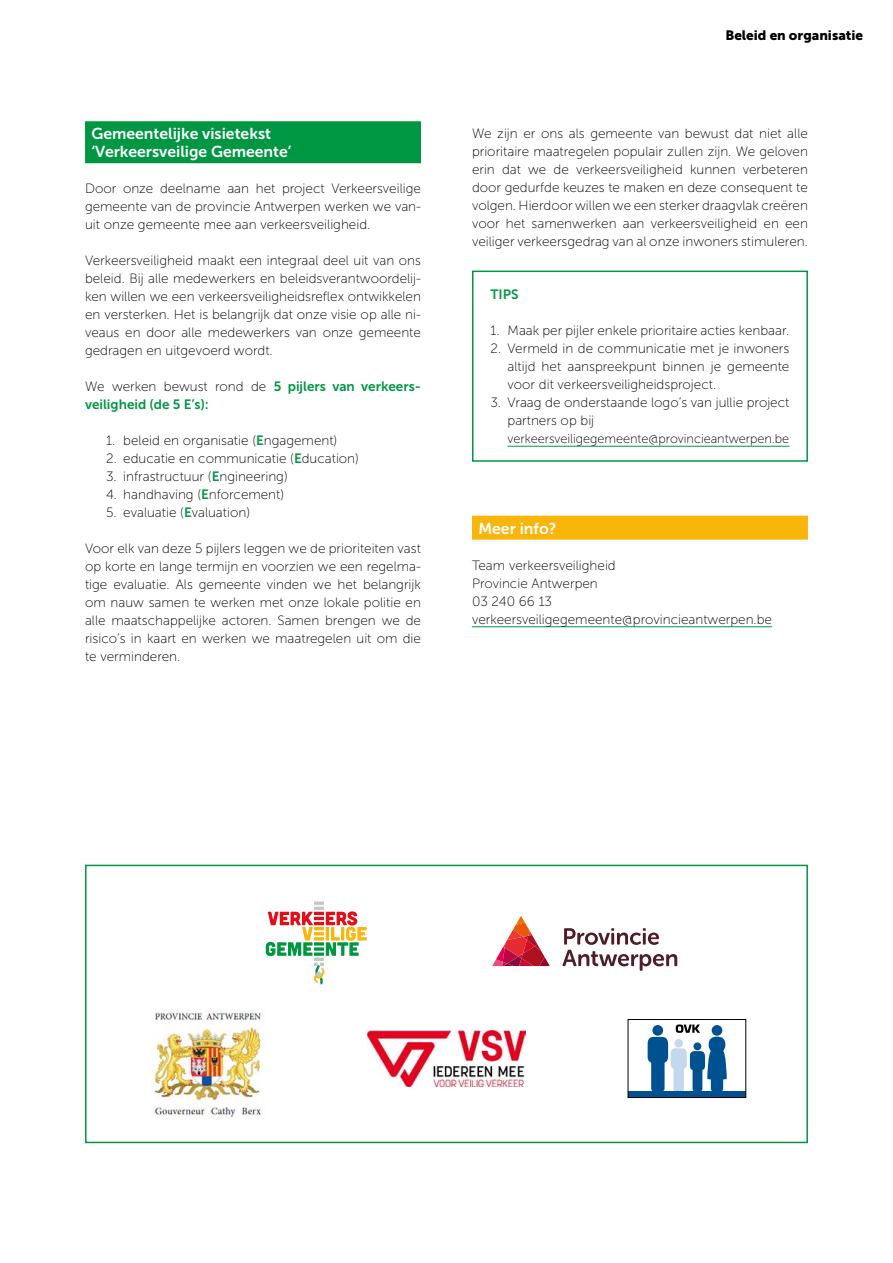
<style>
.page{position:relative;width:893px;height:1263px;background:#fff}
.page>*{position:absolute;margin:0;border:0;box-sizing:border-box;transform-origin:0 0}
.t1{font:15.75px/18px "Museo Sans 700";color:#fff}
.t2{font:13.5px/18px "Museo Sans 100";color:#000;text-align:justify}
.t3{font:13.5px/18px "Museo Sans 700";color:#009742}
.t4{font:13.5px "Museo Sans 900";color:#000}
.t5{font:12.75px "Museo Sans 100";letter-spacing:-.005em;color:#000}
.s1{font-family:"Museo Sans 100";color:#000}
.s2{font-family:"Museo Sans 700";color:#009742}
</style>
<div class="page">
<hr style="left:472px;top:626px;width:300px;height:1px;background:#009742">
<hr style="left:507px;top:446px;width:282px;height:1px;background:#009742">
<div style="left:472px;top:271px;width:336px;height:191px;border:2px solid #009742"></div>
<div style="left:85px;top:121px;width:336px;height:42px;background:#009742"></div>
<div style="left:472px;top:516px;width:336px;height:24px;background:#fab50b"></div>
<img style="left:368px;top:1030px;width:157px;height:57px">
<svg style="left:314px;top:963px;width:11px;height:22px"></svg>
<svg style="left:314px;top:957px;width:10px;height:4px"></svg>
<svg style="left:314px;top:901px;width:10px;height:4px"></svg>
<svg style="left:266px;top:907px;width:101px;height:49px"></svg>
<svg style="left:562px;top:928px;width:115px;height:43px"></svg>
<svg style="left:492px;top:916px;width:58px;height:50px"></svg>
<div style="left:628px;top:1091px;width:118px;height:6px;background:#005191"></div>
<div style="left:628px;top:1019px;width:118px;height:79px;border:1px solid #000"></div>
<svg style="left:648px;top:1024px;width:79px;height:67px"></svg>
<img style="left:152px;top:1010px;width:109px;height:108px">
<div style="left:85px;top:865px;width:723px;height:278px;border:2px solid #009742"></div>
<p class="t1" style="left:91px;top:125px;width:202px">Gemeentelijke visietekst ‘Verkeersveilige Gemeente’</p>
<p class="t2" style="left:85px;top:180px;width:337px">Door onze deelname aan het project Verkeersveilige gemeente van de provincie Antwerpen werken we van&shy;uit onze gemeente mee aan verkeersveiligheid.</p>
<p class="t2" style="left:85px;top:252px;width:337px">Verkeersveiligheid maakt een integraal deel uit van ons beleid. Bij alle medewerkers en beleidsverantwoordelij&shy;ken willen we een verkeersveiligheidsreflex ontwikkelen en versterken. Het is belangrijk dat onze visie op alle ni&shy;veaus en door alle medewerkers van onze gemeente gedragen en uitgevoerd wordt.</p>
<p class="t3" style="left:85px;top:378px;width:337px"><span class="s1">We werken bewust rond de</span> 5 pijlers van verkeers&shy;veiligheid (de 5 E’s):</p>
<p class="t2" style="left:106px;top:432px;width:233px">1. beleid en organisatie (<span class="s2">E</span>ngagement)</p>
<p class="t2" style="left:106px;top:450px;width:254px">2. educatie en communicatie (<span class="s2">E</span>ducation)</p>
<p class="t2" style="left:106px;top:468px;width:183px">3. infrastructuur (<span class="s2">E</span>ngineering)</p>
<p class="t2" style="left:106px;top:486px;width:179px">4. handhaving (<span class="s2">E</span>nforcement)</p>
<p class="t2" style="left:106px;top:504px;width:145px">5. evaluatie (<span class="s2">E</span>valuation)</p>
<p class="t2" style="left:85px;top:540px;width:337px">Voor elk van deze 5 pijlers leggen we de prioriteiten vast op korte en lange termijn en voorzien we een regelma&shy;tige evaluatie. Als gemeente vinden we het belangrijk om nauw samen te werken met onze lokale politie en alle maatschappelijke actoren. Samen brengen we de risico’s in kaart en werken we maatregelen uit om die te verminderen.</p>
<p class="t4" style="left:725px;top:27px;width:139px">Beleid en organisatie</p>
<p class="t2" style="left:472px;top:124px;width:337px">We zijn er ons als gemeente van bewust dat niet alle prioritaire maatregelen populair zullen zijn. We geloven erin dat we de verkeersveiligheid kunnen verbeteren door gedurfde keuzes te maken en deze consequent te volgen. Hierdoor willen we een sterker draagvlak creëren voor het samenwerken aan verkeersveiligheid en een veiliger verkeersgedrag van al onze inwoners stimuleren.</p>
<p class="t3" style="left:490px;top:285px;width:30px">TIPS</p>
<p class="t2" style="left:490px;top:322px;width:300px">1. Maak per pijler enkele prioritaire acties kenbaar.</p>
<p class="t2" style="left:507px;top:340px;width:283px;text-indent:-17px">2. Vermeld in de communicatie met je inwoners altijd het aanspreekpunt binnen je gemeente voor dit verkeersveiligheidsproject.</p>
<p class="t2" style="left:507px;top:394px;width:283px;text-indent:-17px">3. Vraag de onderstaande logo’s van jullie project partners op bij</p>
<p class="t5" style="left:507px;top:432px;width:283px">verkeersveiligegemeente@provincieantwerpen.be</p>
<p class="t1" style="left:478px;top:519px;width:80px">Meer info?</p>
<p class="t2" style="left:472px;top:556px;width:302px;text-align:left">Team verkeersveiligheid<br>Provincie Antwerpen<br>03 240 66 13 verkeersveiligegemeente@provincieantwerpen.be</p>
</div>
